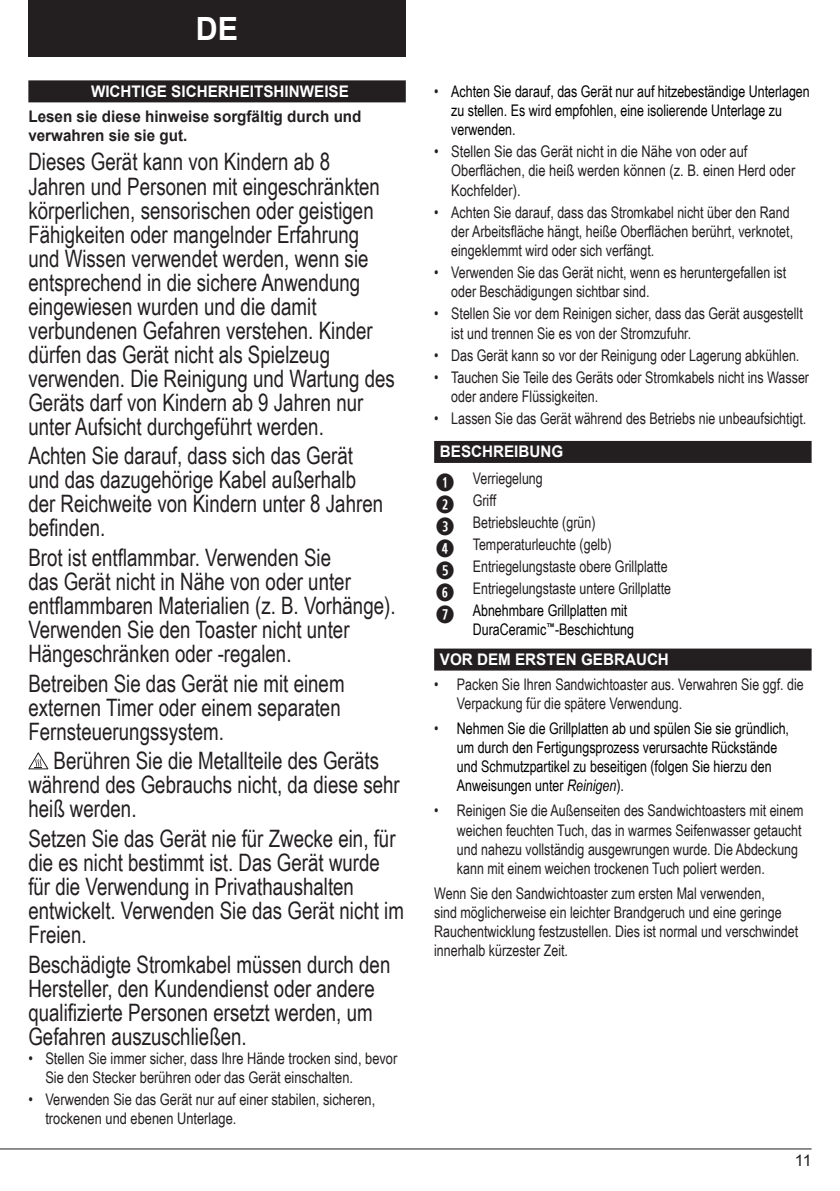
<style>
.page{position:relative;width:840px;height:1191px;background:#fff}
.page>*{position:absolute;margin:0;border:0;box-sizing:border-box;transform-origin:0 0}
.t1{font:700 32px "Arial";color:#fff;scale:.95 1}
.t2{font:24px/24px "Arial Narrow";color:#231f20;scale:.95 1}
.t3{font:16px/19.2px "Arial Narrow";color:#231f20;scale:.95 1}
.t4{font:16px/19.2px "Arial Narrow";color:#000;scale:.95 1}
.t5{font:16px/19.2px "Arial Narrow";color:#231f20}
.t6{font:700 16px "Arial";color:#fff;scale:.95 1}
.t7{font:700 16px/19.2px "Arial";color:#231f20;scale:.95 1}
.t8{font:16px "Arial";color:#231f20}
.s1{color:#231f20}
.s2{font-family:"Combi Numerals Pro";font-weight:700;font-size:24px}
.s3{color:#000}
.s4{font-style:italic}
</style>
<div class="page">
<hr style="left:0;top:1148px;width:811px;height:1px;background:#231f20">
<div style="left:28px;top:0;width:377px;height:57px;background:#231f20"></div>
<div style="left:28px;top:80px;width:377px;height:22px;background:#231f20"></div>
<svg style="left:28px;top:752px;width:20px;height:17px"></svg>
<div style="left:434px;top:441px;width:377px;height:22px;background:#231f20"></div>
<div style="left:434px;top:648px;width:377px;height:22px;background:#231f20"></div>
<h1 class="t1" style="left:196px;top:7px;width:46px">DE</h1>
<p class="t6" style="left:91px;top:80px;width:273px">WICHTIGE SICHERHEITSHINWEISE</p>
<p class="t7" style="left:28px;top:107px;width:352px">Lesen sie diese hinweise sorgfältig durch und verwahren sie sie gut.</p>
<p class="t2" style="left:28px;top:149px;width:387px">Dieses Gerät kann von Kindern ab 8<br>Jahren und Personen mit eingeschränkten körperlichen, sensorischen oder geistigen Fähigkeiten oder mangelnder Erfahrung und Wissen verwendet werden, wenn sie entsprechend in die sichere Anwendung eingewiesen wurden und die damit verbundenen Gefahren verstehen. Kinder dürfen das Gerät nicht als Spielzeug verwenden. Die Reinigung und Wartung des Geräts darf von Kindern ab 9 Jahren nur unter Aufsicht durchgeführt werden.</p>
<h2 class="t2" style="left:28px;top:443px;width:375px">Achten Sie darauf, dass sich das Gerät und das dazugehörige Kabel außerhalb der Reichweite von Kindern unter 8 Jahren befinden.</h2>
<h2 class="t2" style="left:28px;top:544px;width:388px">Brot ist entflammbar. Verwenden Sie<br>das Gerät nicht in Nähe von oder unter entflammbaren Materialien (z. B. Vorhänge).<br>Verwenden Sie den Toaster nicht unter Hängeschränken oder -regalen.</h2>
<h2 class="t2" style="left:28px;top:670px;width:334px">Betreiben Sie das Gerät nie mit einem externen Timer oder einem separaten<br>Fernsteuerungssystem.</h2>
<h2 class="t2" style="left:28px;top:748px;width:392px;text-indent:25px">Berühren Sie die Metallteile des Geräts während des Gebrauchs nicht, da diese sehr heiß werden.</h2>
<h2 class="t2" style="left:28px;top:825px;width:396px">Setzen Sie das Gerät nie für Zwecke ein, für die es nicht bestimmt ist. Das Gerät wurde für die Verwendung in Privathaushalten entwickelt. Verwenden Sie das Gerät nicht im Freien.</h2>
<h2 class="t2" style="left:28px;top:951px;width:382px">Beschädigte Stromkabel müssen durch den Hersteller, den Kundendienst oder andere qualifizierte Personen ersetzt werden, um Gefahren auszuschließen.</h2>
<p class="t5" style="left:45px;top:1048px;width:353px;text-indent:-17px">• Stellen Sie immer sicher, dass Ihre Hände trocken sind, bevor<br>Sie den Stecker berühren oder das Gerät einschalten.</p>
<p class="t5" style="left:45px;top:1089px;width:331px;text-indent:-17px">• Verwenden Sie das Gerät nur auf einer stabilen, sicheren, trockenen und ebenen Unterlage.</p>
<p class="t4" style="left:451px;top:81px;width:379px;text-indent:-17px"><span class="s1">•</span> Achten Sie darauf, das Gerät nur auf hitzebeständige Unterlagen zu stellen. Es wird empfohlen, eine isolierende Unterlage zu verwenden.</p>
<p class="t5" style="left:451px;top:141px;width:345px;text-indent:-17px">• Stellen Sie das Gerät nicht in die Nähe von oder auf<br>Oberflächen, die heiß werden können (z. B. einen Herd oder<br>Kochfelder).</p>
<p class="t3" style="left:451px;top:202px;width:361px;text-indent:-17px">• Achten Sie darauf, dass das Stromkabel nicht über den Rand der Arbeitsfläche hängt, heiße Oberflächen berührt, verknotet, eingeklemmt wird oder sich verfängt.</p>
<p class="t3" style="left:451px;top:262px;width:354px;text-indent:-17px">• Verwenden Sie das Gerät nicht, wenn es heruntergefallen ist oder Beschädigungen sichtbar sind.</p>
<p class="t3" style="left:451px;top:303px;width:371px;text-indent:-17px">• Stellen Sie vor dem Reinigen sicher, dass das Gerät ausgestellt ist und trennen Sie es von der Stromzufuhr.</p>
<p class="t3" style="left:434px;top:345px;width:386px">• Das Gerät kann so vor der Reinigung oder Lagerung abkühlen.</p>
<p class="t3" style="left:451px;top:367px;width:378px;text-indent:-17px">• Tauchen Sie Teile des Geräts oder Stromkabels nicht ins Wasser oder andere Flüssigkeiten.</p>
<p class="t3" style="left:434px;top:408px;width:393px">• Lassen Sie das Gerät während des Betriebs nie unbeaufsichtigt.</p>
<p class="t6" style="left:439px;top:441px;width:131px">BESCHREIBUNG</p>
<p class="t3" style="left:435px;top:467px;width:249px;line-height:22px"><span class="s2">Q</span> Verriegelung<br><span class="s2">W</span> Griff<br><span class="s2">E</span> Betriebsleuchte (grün)<br><span class="s2">R</span> Temperaturleuchte (gelb)<br><span class="s2">T</span> Entriegelungstaste obere Grillplatte<br><span class="s2">Y</span> Entriegelungstaste untere Grillplatte<br><span class="s2">U</span> <span class="s3">Abnehmbare Grillplatten mit</span></p>
<p class="t4" style="left:472px;top:619px;width:171px">DuraCeramic<sup>™</sup>‑Beschichtung</p>
<p class="t6" style="left:439px;top:648px;width:242px">VOR DEM ERSTEN GEBRAUCH</p>
<p class="t3" style="left:456px;top:674px;width:366px;text-indent:-23px">• Packen Sie Ihren Sandwichtoaster aus. Verwahren Sie ggf. die<br>Verpackung für die spätere Verwendung.</p>
<p class="t4" style="left:456px;top:718px;width:351px;text-indent:-23px"><span class="s1">•</span> Nehmen Sie die Grillplatten ab und spülen Sie sie gründlich, um durch den Fertigungsprozess verursachte Rückstände und Schmutzpartikel zu beseitigen (folgen Sie hierzu den Anweisungen unter <span class="s4">Reinigen</span>).</p>
<p class="t3" style="left:456px;top:800px;width:366px;text-indent:-23px">• Reinigen Sie die Außenseiten des Sandwichtoasters mit einem weichen feuchten Tuch, das in warmes Seifenwasser getaucht und nahezu vollständig ausgewrungen wurde. Die Abdeckung kann mit einem weichen trockenen Tuch poliert werden.</p>
<p class="t3" style="left:434px;top:883px;width:384px">Wenn Sie den Sandwichtoaster zum ersten Mal verwenden,<br>sind möglicherweise ein leichter Brandgeruch und eine geringe Rauchentwicklung festzustellen. Dies ist normal und verschwindet innerhalb kürzester Zeit.</p>
<p class="t8" style="left:794px;top:1150px;width:18px">11</p>
</div>
